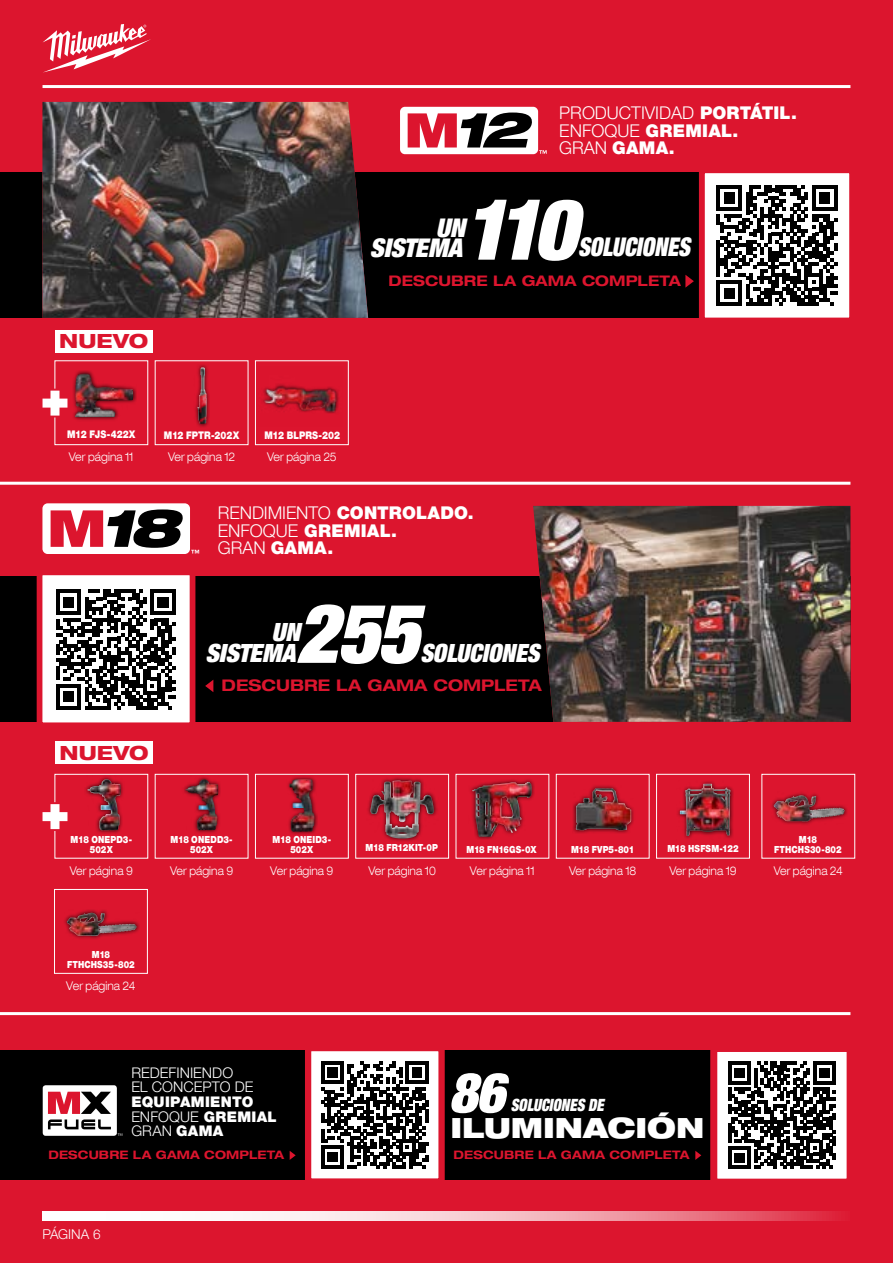
<style>
.page{position:relative;width:893px;height:1263px;background:#dc152e}
.page>*{position:absolute;margin:0;border:0;box-sizing:border-box;transform-origin:0 0}
.t1{font:italic 900 condensed 84.6px "Helvetica Neue LTW1 G";color:#fff}
.t2{font:italic 900 condensed 82.5px "Helvetica Neue LTW1 G";color:#fff}
.t3{font:italic 900 condensed 55.5px "Helvetica Neue LTW1 G";color:#fff}
.t4{font:900 expanded 27.75px "Helvetica Neue LTW1 G";letter-spacing:-.005em;color:#fff}
.t5{font:italic 900 condensed 25.65px "Helvetica Neue LTW1 G";color:#fff;scale:.86 1}
.t6{font:italic 900 condensed 25.65px/20.2px "Helvetica Neue LTW1 G";color:#fff;text-align:right}
.t7{font:italic 900 condensed 25.05px "Helvetica Neue LTW1 G";color:#fff;scale:.94 1}
.t8{font:italic 900 condensed 25.05px/20.7px "Helvetica Neue LTW1 G";color:#fff;text-align:right}
.t9{font:800 expanded 19.5px "Helvetica Neue LTW1 G";color:#dc152e}
.t10{font:300 17.55px/17.5px "Helvetica Neue LTW1 G";color:#fff}
.t11{font:900 17.55px/17.5px "Helvetica Neue LTW1 G";letter-spacing:.015em;color:#fff}
.t12{font:italic 900 condensed 16.8px "Helvetica Neue LTW1 G";color:#fff;scale:.86 1}
.t13{font:700 expanded 15.9px "Helvetica Neue LTW1 G";letter-spacing:.005em;color:#dc152e}
.t14{font:900 14.55px/14.7px "Helvetica Neue LTW1 G";letter-spacing:.02em;color:#fff}
.t15{font:300 14.55px/14.7px "Helvetica Neue LTW1 G";letter-spacing:.005em;color:#fff}
.t16{font:700 expanded 14.55px "Helvetica Neue LTW1 G";letter-spacing:.005em;color:#dc152e}
.t17{font:300 13.5px "Helvetica Neue LTW1 G";color:#fff}
.t18{font:300 expanded 12px "Helvetica Neue LT Com";letter-spacing:.005em;color:#fff;scale:.85 1}
.t19{font:700 expanded 11.7px "Helvetica Neue LTW1 G";letter-spacing:.015em;color:#dc152e}
.t20{font:900 10.5px "Helvetica Neue LT Com";letter-spacing:-.005em;color:#fff;scale:.85 1}
.t21{font:900 9.75px/9.8px "Helvetica Neue LT Com";letter-spacing:.005em;color:#fff;text-align:center;scale:.85 1}
.t22{font:900 9.75px "Helvetica Neue LT Com";letter-spacing:-.03em;color:#fff;scale:.85 1}
.s1{font-weight:900}
.s2{font-weight:300}
</style>
<div class="page">
<svg style="left:43px;top:24px;width:108px;height:49px"></svg>
<svg style="left:43px;top:1211px;width:798px;height:9px;background:#f4bdc4"></svg>
<hr style="left:43px;top:85px;width:807px;height:3px;background:#fff">
<div style="left:0;top:172px;width:850px;height:146px;background:#000"></div>
<div style="left:0;top:576px;width:850px;height:146px;background:#000"></div>
<div style="left:0;top:1050px;width:850px;height:129px;background:#000"></div>
<div style="left:400px;top:107px;width:138px;height:47px;background:#fff;border-radius:5px"></div>
<svg style="left:408px;top:113px;width:139px;height:41px"></svg>
<svg style="left:685px;top:275px;width:9px;height:13px"></svg>
<svg style="left:205px;top:680px;width:8px;height:12px"></svg>
<div style="left:37px;top:569px;width:158px;height:159px;background:#fff;border:6px solid #dc152e"></div>
<div style="left:43px;top:812px;width:24px;height:9px;background:#fff"></div>
<div style="left:51px;top:804px;width:9px;height:25px;background:#fff"></div>
<div style="left:43px;top:399px;width:24px;height:9px;background:#fff"></div>
<div style="left:51px;top:391px;width:9px;height:25px;background:#fff"></div>
<img style="left:42px;top:102px;width:326px;height:216px">
<img style="left:533px;top:506px;width:317px;height:216px">
<div style="left:42px;top:503px;width:148px;height:51px;background:#fff;border-radius:5px"></div>
<svg style="left:51px;top:509px;width:132px;height:39px"></svg>
<svg style="left:191px;top:550px;width:8px;height:3px"></svg>
<hr style="left:0;top:482px;width:850px;height:3px;background:#fff">
<hr style="left:0;top:1012px;width:850px;height:3px;background:#fff">
<div style="left:43px;top:1085px;width:74px;height:51px;background:#fff;border-radius:3px"></div>
<svg style="left:48px;top:1092px;width:63px;height:37px"></svg>
<svg style="left:118px;top:1133px;width:4px;height:3px"></svg>
<svg style="left:290px;top:1151px;width:6px;height:9px"></svg>
<svg style="left:695px;top:1151px;width:6px;height:9px"></svg>
<svg style="left:54px;top:773px;width:95px;height:86px"></svg>
<svg style="left:54px;top:360px;width:95px;height:85px"></svg>
<div style="left:255px;top:774px;width:94px;height:84px;border:1px solid #fff"></div>
<div style="left:287px;top:775px;width:31px;height:60px;background:#000;opacity:.75"></div>
<img style="left:289px;top:779px;width:16px;height:11px">
<div style="left:193px;top:364px;width:17px;height:63px;background:#000;opacity:.75"></div>
<img style="left:198px;top:367px;width:9px;height:57px">
<div style="left:72px;top:370px;width:65px;height:51px;background:#000;opacity:.75"></div>
<img style="left:75px;top:374px;width:41px;height:43px">
<div style="left:255px;top:360px;width:94px;height:85px;border:1px solid #fff"></div>
<div style="left:355px;top:774px;width:94px;height:84px;border:1px solid #fff"></div>
<div style="left:366px;top:777px;width:72px;height:66px;background:#000;opacity:.75"></div>
<img style="left:370px;top:781px;width:23px;height:33px">
<div style="left:769px;top:791px;width:80px;height:35px;background:#000;opacity:.75"></div>
<img style="left:774px;top:795px;width:27px;height:26px">
<div style="left:469px;top:778px;width:66px;height:62px;background:#000;opacity:.75"></div>
<img style="left:472px;top:782px;width:55px;height:55px">
<div style="left:656px;top:774px;width:94px;height:84px;border:1px solid #fff"></div>
<div style="left:677px;top:780px;width:57px;height:60px;background:#000;opacity:.75"></div>
<img style="left:685px;top:784px;width:22px;height:16px">
<div style="left:556px;top:774px;width:93px;height:84px;border:1px solid #fff"></div>
<div style="left:572px;top:784px;width:63px;height:50px;background:#000;opacity:.75"></div>
<img style="left:576px;top:788px;width:51px;height:42px">
<div style="left:54px;top:889px;width:94px;height:85px;border:1px solid #fff"></div>
<div style="left:63px;top:910px;width:77px;height:30px;background:#000;opacity:.75"></div>
<img style="left:67px;top:913px;width:28px;height:23px">
<img style="left:262px;top:384px;width:77px;height:30px">
<div style="left:182px;top:775px;width:40px;height:59px;background:#000;opacity:.75"></div>
<img style="left:188px;top:779px;width:15px;height:9px">
<div style="left:84px;top:775px;width:40px;height:59px;background:#000;opacity:.75"></div>
<img style="left:88px;top:779px;width:18px;height:11px">
<div style="left:55px;top:330px;width:98px;height:23px;background:#fff"></div>
<div style="left:55px;top:741px;width:98px;height:23px;background:#fff"></div>
<div style="left:702px;top:170px;width:150px;height:151px;background:#fff"></div>
<svg style="left:716px;top:185px;width:121px;height:121px"></svg>
<div style="left:699px;top:167px;width:156px;height:156px;border:6px solid #dc152e"></div>
<div style="left:308px;top:1048px;width:134px;height:133px;background:#fff"></div>
<svg style="left:321px;top:1061px;width:108px;height:107px"></svg>
<div style="left:305px;top:1045px;width:140px;height:140px;border:6px solid #dc152e"></div>
<div style="left:714px;top:1048px;width:136px;height:134px;background:#fff"></div>
<svg style="left:728px;top:1061px;width:108px;height:108px"></svg>
<div style="left:710px;top:1045px;width:144px;height:141px;border:7px solid #dc152e"></div>
<svg style="left:56px;top:589px;width:120px;height:120px"></svg>
<h3 class="t10" style="left:559px;top:104px;width:239px">PRODUCTIVIDAD <span class="s1">PORTÁTIL.<br></span>ENFOQUE <span class="s1">GREMIAL.<br></span>GRAN <span class="s1">GAMA.</span></h3>
<h3 class="t9" style="left:59px;top:329px;width:90px">NUEVO</h3>
<h1 class="t1" style="left:463px;top:176px;width:115px">110</h1>
<h3 class="t6" style="left:370px;top:217px;width:97px">UN<br>SISTEMA</h3>
<h3 class="t5" style="left:578px;top:231px;width:132px">SOLUCIONES</h3>
<p class="t16" style="left:388px;top:272px;width:294px">DESCUBRE LA GAMA COMPLETA</p>
<p class="t20" style="left:67px;top:428px;width:82px">M12 FJS-422X</p>
<p class="t18" style="left:69px;top:450px;width:78px">Ver página 11</p>
<p class="t20" style="left:164px;top:428px;width:90px">M12 FPTR-202X</p>
<p class="t18" style="left:168px;top:450px;width:81px">Ver página 12</p>
<p class="t20" style="left:265px;top:428px;width:90px">M12 BLPRS-202</p>
<p class="t18" style="left:267px;top:450px;width:83px">Ver página 25</p>
<h3 class="t11" style="left:218px;top:504px;width:257px"><span class="s2">RENDIMIENTO</span> CONTROLADO.<br><span class="s2">ENFOQUE</span> GREMIAL.<br><span class="s2">GRAN</span> GAMA.</h3>
<h2 class="t2" style="left:296px;top:581px;width:124px">255</h2>
<h3 class="t8" style="left:205px;top:621px;width:96px">UN<br>SISTEMA</h3>
<h3 class="t7" style="left:420px;top:637px;width:128px">SOLUCIONES</h3>
<h3 class="t13" style="left:222px;top:675px;width:322px">DESCUBRE LA GAMA COMPLETA</h3>
<h3 class="t9" style="left:60px;top:740px;width:90px">NUEVO</h3>
<p class="t21" style="left:71px;top:834px;width:74px">M18 ONEPD3-<br>502X</p>
<p class="t18" style="left:70px;top:863px;width:76px">Ver página 9</p>
<p class="t21" style="left:67px;top:950px;width:81px">M18<br>FTHCHS35-802</p>
<p class="t18" style="left:66px;top:978px;width:83px">Ver página 24</p>
<p class="t21" style="left:171px;top:834px;width:75px">M18 ONEDD3-<br>502X</p>
<p class="t18" style="left:170px;top:863px;width:76px">Ver página 9</p>
<p class="t21" style="left:273px;top:834px;width:70px">M18 ONEID3-<br>502X</p>
<p class="t18" style="left:270px;top:863px;width:76px">Ver página 9</p>
<p class="t21" style="left:366px;top:843px;width:87px">M18 FR12KIT-0P</p>
<p class="t18" style="left:368px;top:863px;width:81px">Ver página 10</p>
<p class="t22" style="left:466px;top:843px;width:84px">M18 FN16GS-0X</p>
<p class="t18" style="left:470px;top:863px;width:78px">Ver página 11</p>
<p class="t21" style="left:571px;top:844px;width:76px">M18 FVP5-801</p>
<p class="t18" style="left:569px;top:863px;width:81px">Ver página 18</p>
<p class="t21" style="left:667px;top:844px;width:85px">M18 HSFSM-122</p>
<p class="t18" style="left:669px;top:863px;width:81px">Ver página 19</p>
<p class="t15" style="left:131px;top:1065px;width:124px">REDEFINIENDO<br>EL CONCEPTO DE</p>
<p class="t14" style="left:131px;top:1094px;width:147px">EQUIPAMIENTO<br><span class="s2">ENFOQUE</span> GREMIAL<br><span class="s2">GRAN</span> GAMA</p>
<h3 class="t3" style="left:449px;top:1057px;width:57px">86</h3>
<h3 class="t12" style="left:511px;top:1094px;width:110px">SOLUCIONES DE</h3>
<h3 class="t4" style="left:450px;top:1109px;width:255px">ILUMINACIÓN</h3>
<p class="t19" style="left:48px;top:1147px;width:237px">DESCUBRE LA GAMA COMPLETA</p>
<p class="t19" style="left:453px;top:1147px;width:237px">DESCUBRE LA GAMA COMPLETA</p>
<p class="t17" style="left:43px;top:1226px;width:60px">PÁGINA 6</p>
<p class="t21" style="left:774px;top:835px;width:81px">M18<br>FTHCHS30-802</p>
<p class="t18" style="left:774px;top:863px;width:83px">Ver página 24</p>
</div>
